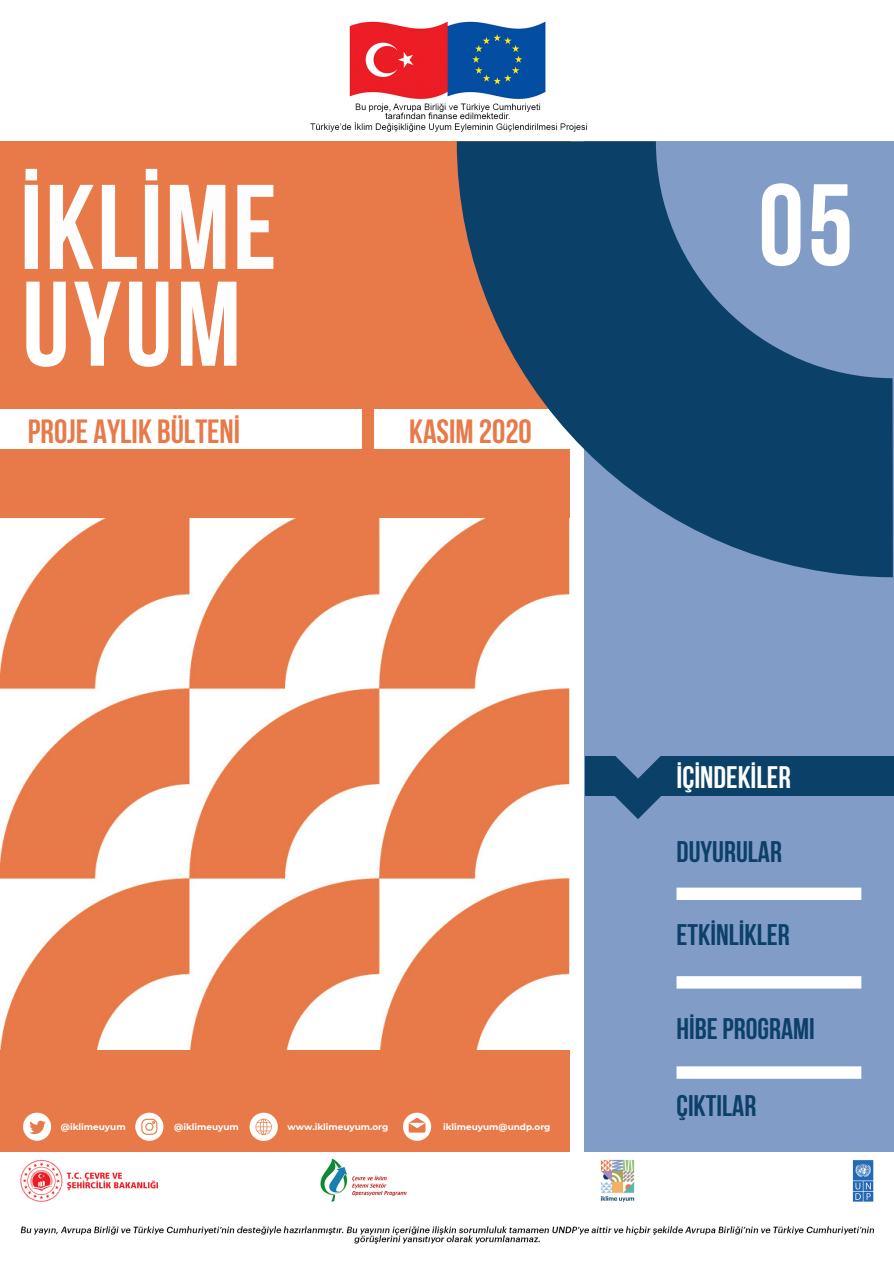
<style>
.page{position:relative;width:894px;height:1264px;background:#fff}
.page>*{position:absolute;margin:0;border:0;box-sizing:border-box;transform-origin:0 0}
.t1{font:700 120.15px "Bebas Neue";letter-spacing:.02em;color:#fcfdfc}
.t2{font:700 120.15px "Bebas Neue";color:#fff}
.t3{font:700 115.65px "Bebas Neue";color:#fff}
.t4{font:700 33.45px "Bebas Neue";color:#e87a49}
.t5{font:700 31.05px "Bebas Neue";color:#fcfdfc}
.t6{font:700 29.7px "Bebas Neue";color:#0b4068}
.t7{font:700 8.85px "Montserrat";color:#fff}
</style>
<div class="page">
<img style="left:0;top:21px;width:893px;height:1224px">
<div style="left:0;top:141px;width:569px;height:1010px;background:#e87a49"></div>
<img style="left:0;top:518px;width:569px;height:531px">
<div style="left:584px;top:141px;width:309px;height:1010px;background:#829cc8"></div>
<div style="left:676px;top:887px;width:185px;height:13px;background:#fff"></div>
<div style="left:676px;top:976px;width:185px;height:12px;background:#fff"></div>
<div style="left:676px;top:1066px;width:185px;height:12px;background:#fff"></div>
<div style="left:584px;top:756px;width:309px;height:39px;background:#0b4068"></div>
<svg style="left:609px;top:756px;width:57px;height:63px"></svg>
<div style="left:374px;top:409px;width:195px;height:40px;background:#fff"></div>
<svg style="left:456px;top:141px;width:436px;height:436px;fill:#0b4068"></svg>
<svg style="left:23px;top:1112px;width:28px;height:28px"></svg>
<svg style="left:135px;top:1112px;width:28px;height:28px"></svg>
<svg style="left:249px;top:1112px;width:29px;height:28px"></svg>
<svg style="left:403px;top:1112px;width:28px;height:28px"></svg>
<div style="left:0;top:409px;width:361px;height:40px;background:#fff"></div>
<p class="t1" style="left:20px;top:179px;width:258px">İKLİME</p>
<p class="t2" style="left:22px;top:275px;width:220px">UYUM</p>
<p class="t4" style="left:28px;top:418px;width:214px">PROJE AYLIK BÜLTENİ</p>
<p class="t4" style="left:409px;top:418px;width:124px">KASIM 2020</p>
<p class="t7" style="left:61px;top:1121px;width:66px">@iklimeuyum</p>
<p class="t7" style="left:174px;top:1121px;width:66px">@iklimeuyum</p>
<p class="t7" style="left:287px;top:1121px;width:102px">www.iklimeuyum.org</p>
<p class="t7" style="left:443px;top:1121px;width:109px">iklimeuyum@undp.org</p>
<p class="t3" style="left:758px;top:178px;width:97px">05</p>
<p class="t5" style="left:676px;top:765px;width:116px">İÇİNDEKİLER</p>
<p class="t6" style="left:676px;top:839px;width:107px">DUYURULAR</p>
<p class="t6" style="left:676px;top:922px;width:115px">ETKİNLİKLER</p>
<p class="t6" style="left:676px;top:1016px;width:140px">HİBEPROGRAMI</p>
<p class="t6" style="left:676px;top:1093px;width:81px">ÇIKTILAR</p>
</div>
